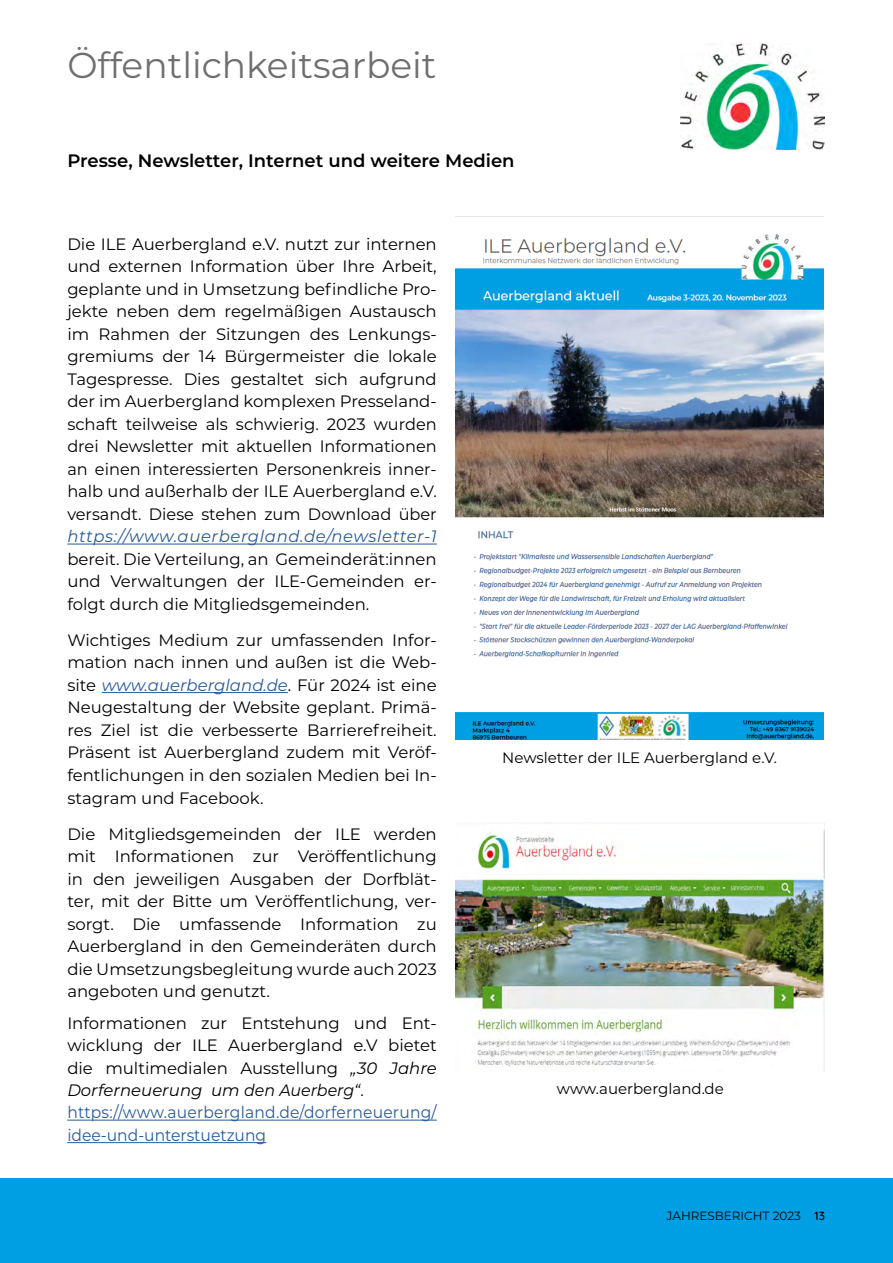
<style>
.page{position:relative;width:893px;height:1263px;background:#fff}
.page>*{position:absolute;margin:0;border:0;box-sizing:border-box;transform-origin:0 0}
.t1{font:36px "Montserrat";color:#706f6f}
.t2{font:600 18px "Montserrat";color:#000}
.t3{font:16.5px/22.5px "Montserrat";color:#000;text-align:justify}
.t4{font:italic 16.5px "Montserrat";letter-spacing:.035em;color:#275b9b}
.t5{font:15px "Montserrat";color:#000}
.t6{font:12px "Montserrat";color:#000}
.s1{font-style:italic;color:#275b9b}
.s2{font-style:italic}
.s3{color:#275b9b}
.s4{font-family:"Quicksand";font-weight:500}
</style>
<div class="page">
<div style="left:0;top:1178px;width:893px;height:85px;background:#009fe3"></div>
<img style="left:680px;top:43px;width:145px;height:107px">
<hr style="left:67px;top:544px;width:370px;height:1px;background:#275b9b">
<hr style="left:102px;top:692px;width:186px;height:1px;background:#275b9b">
<hr style="left:67px;top:1120px;width:370px;height:1px;background:#275b9b">
<hr style="left:67px;top:1142px;width:199px;height:1px;background:#275b9b">
<img style="left:455px;top:830px;width:369px;height:237px">
<img style="left:456px;top:216px;width:368px;height:523px">
<h1 class="t1" style="left:67px;top:41px;width:371px">Öffentlichkeitsarbeit</h1>
<p class="t2" style="left:67px;top:148px;width:449px">Presse, Newsletter, Internet und weitere Medien</p>
<p class="t3" style="left:67px;top:232px;width:371px">Die ILE Auerbergland e.V. nutzt zur internen und externen Information über Ihre Arbeit, geplante und in Umsetzung befindliche Pro&shy;jekte neben dem regelmäßigen Austausch im Rahmen der Sitzungen des Lenkungs&shy;gremiums der 14 Bürgermeister die lokale Tagespresse. Dies gestaltet sich aufgrund der im Auerbergland komplexen Presseland&shy;schaft teilweise als schwierig. 2023 wurden drei Newsletter mit aktuellen Informationen an einen interessierten Personenkreis inner&shy;halb und außerhalb der ILE Auerbergland e.V. versandt. Diese stehen zum Download über</p>
<p class="t4" style="left:67px;top:525px;width:371px">https://www.auerbergland.de/newsletter-1</p>
<p class="t3" style="left:67px;top:547px;width:371px">bereit. Die Verteilung, an Gemeinderät:innen und Verwaltungen der ILE-Gemeinden er&shy;folgt durch die Mitgliedsgemeinden.</p>
<p class="t3" style="left:67px;top:628px;width:371px">Wichtiges Medium zur umfassenden Infor&shy;mation nach innen und außen ist die Web&shy;site <span class="s1">www.auerbergland.de</span>. Für 2024 ist eine Neugestaltung der Website geplant. Primä&shy;res Ziel ist die verbesserte Barrierefreiheit.<br>Präsent ist Auerbergland zudem mit Veröf&shy;fentlichungen in den sozialen Medien bei In&shy;stagram und Facebook.</p>
<p class="t3" style="left:67px;top:822px;width:371px">Die Mitgliedsgemeinden der ILE werden mit Informationen zur Veröffentlichung in den jeweiligen Ausgaben der Dorfblät&shy;ter, mit der Bitte um Veröffentlichung, ver&shy;sorgt. Die umfassende Information zu Auerbergland in den Gemeinderäten durch die Umsetzungsbegleitung wurde auch 2023 angeboten und genutzt.</p>
<p class="t3" style="left:67px;top:1011px;width:371px;text-align:left">Informationen zur Entstehung und Ent&shy;wicklung der ILE Auerbergland e.V bietet die multimedialen Ausstellung <span class="s2">„30 Jahre Dorferneuerung um den Auerberg“</span>. <span class="s3">https://www.auerbergland.de/dorferneuerung/ idee-und-unterstuetzung</span></p>
<p class="t5" style="left:502px;top:748px;width:276px">Newsletter der ILE Auerbergland e.V.</p>
<p class="t5" style="left:557px;top:1078px;width:168px">www.auerbergland.de</p>
<p class="t6" style="left:667px;top:1207px;width:160px">JAHRESBERICHT 2023 <span class="s4">13</span></p>
</div>
